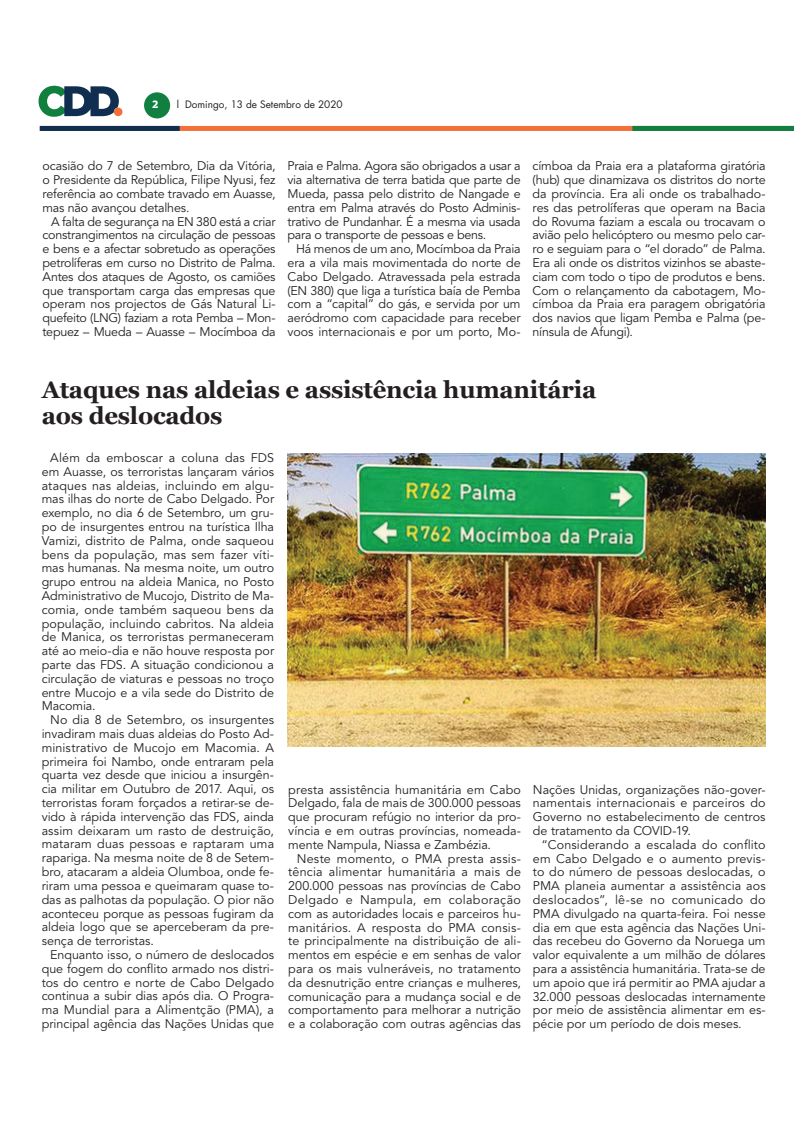
<style>
.page{position:relative;width:794px;height:1134px;background:#fff}
.page>*{position:absolute;margin:0;border:0;box-sizing:border-box;transform-origin:0 0}
.t1{font:700 24px/26px "Georgia";letter-spacing:-.01em;color:#231f20}
.t2{font:12.5px/13.8px "Avenir LT Std";letter-spacing:-.005em;color:#231f20;text-align:justify}
.t3{font:10px "Futura LT";color:#231f20}
.t4{font:700 10px "Popular";color:#fff}
</style>
<div class="page">
<div style="left:42px;top:126px;width:752px;height:5px;background:#f37138"></div>
<div style="left:632px;top:126px;width:162px;height:5px;background:#107f40"></div>
<div style="left:40px;top:126px;width:140px;height:5px;background:#102e4f"></div>
<div style="left:144px;top:92px;width:26px;height:26px;background:#107f40;border-radius:50%"></div>
<svg style="left:39px;top:86px;width:83px;height:31px"></svg>
<img style="left:288px;top:454px;width:477px;height:292px">
<p class="t4" style="left:153px;top:98px;width:7px">2</p>
<p class="t3" style="left:177px;top:98px;width:167px">l Domingo, 13 de Setembro de 2020</p>
<p class="t2" style="left:43px;top:159px;width:234px">ocasião do 7 de Setembro, Dia da Vitória, o Presidente da República, Filipe Nyusi, fez referência ao combate travado em Auasse, mas não avançou detalhes.</p>
<p class="t2" style="left:43px;top:215px;width:234px;text-indent:8px">A falta de segurança na EN 380 está a criar constrangimentos na circulação de pessoas e bens e a afectar sobretudo as operações petrolíferas em curso no Distrito de Palma.<br>Antes dos ataques de Agosto, os camiões que transportam carga das empresas que operam nos projectos de Gás Natural Li&shy;quefeito (LNG) faziam a rota Pemba – Mon&shy;tepuez – Mueda – Auasse – Mocímboa da</p>
<p class="t2" style="left:287px;top:159px;width:234px">Praia e Palma. Agora são obrigados a usar a via alternativa de terra batida que parte de Mueda, passa pelo distrito de Nangade e entra em Palma através do Posto Adminis&shy;trativo de Pundanhar. É a mesma via usada para o transporte de pessoas e bens.</p>
<p class="t2" style="left:287px;top:242px;width:234px;text-indent:8px">Há menos de um ano, Mocímboa da Praia era a vila mais movimentada do norte de Cabo Delgado. Atravessada pela estrada (EN 380) que liga a turística baía de Pemba com a “capital” do gás, e servida por um aeródromo com capacidade para receber voos internacionais e por um porto, Mo-</p>
<p class="t2" style="left:532px;top:159px;width:234px">címboa da Praia era a plataforma giratória (hub) que dinamizava os distritos do norte da província. Era ali onde os trabalhado&shy;res das petrolíferas que operam na Bacia do Rovuma faziam a escala ou trocavam o avião pelo helicóptero ou mesmo pelo car&shy;ro e seguiam para o “el dorado” de Palma.<br>Era ali onde os distritos vizinhos se abaste&shy;ciam com todo o tipo de produtos e bens.<br>Com o relançamento da cabotagem, Mo&shy;címboa da Praia era paragem obrigatória dos navios que ligam Pemba e Palma (pe&shy;nínsula de Afungi).</p>
<h1 class="t1" style="left:42px;top:377px;width:556px">Ataques nas aldeias e assistência humanitária aos deslocados</h1>
<p class="t2" style="left:42px;top:451px;width:234px;text-indent:9px">Além da emboscar a coluna das FDS em Auasse, os terroristas lançaram vários ataques nas aldeias, incluindo em algu&shy;mas ilhas do norte de Cabo Delgado. Por exemplo, no dia 6 de Setembro, um gru&shy;po de insurgentes entrou na turística Ilha Vamizi, distrito de Palma, onde saqueou bens da população, mas sem fazer víti&shy;mas humanas. Na mesma noite, um outro grupo entrou na aldeia Manica, no Posto Administrativo de Mucojo, Distrito de Ma&shy;comia, onde também saqueou bens da população, incluindo cabritos. Na aldeia de Manica, os terroristas permaneceram até ao meio-dia e não houve resposta por parte das FDS. A situação condicionou a circulação de viaturas e pessoas no troço entre Mucojo e a vila sede do Distrito de Macomia.</p>
<p class="t2" style="left:42px;top:713px;width:234px;text-indent:8px">No dia 8 de Setembro, os insurgentes invadiram mais duas aldeias do Posto Ad&shy;ministrativo de Mucojo em Macomia. A primeira foi Nambo, onde entraram pela quarta vez desde que iniciou a insurgên&shy;cia militar em Outubro de 2017. Aqui, os terroristas foram forçados a retirar-se de&shy;vido à rápida intervenção das FDS, ainda assim deixaram um rasto de destruição, mataram duas pessoas e raptaram uma rapariga. Na mesma noite de 8 de Setem&shy;bro, atacaram a aldeia Olumboa, onde fe&shy;riram uma pessoa e queimaram quase to&shy;das as palhotas da população. O pior não aconteceu porque as pessoas fugiram da aldeia logo que se aperceberam da pre&shy;sença de terroristas.</p>
<p class="t2" style="left:42px;top:948px;width:234px;text-indent:8px">Enquanto isso, o número de deslocados que fogem do conflito armado nos distri&shy;tos do centro e norte de Cabo Delgado continua a subir dias após dia. O Progra&shy;ma Mundial para a Alimentção (PMA), a principal agência das Nações Unidas que</p>
<p class="t2" style="left:288px;top:783px;width:234px">presta assistência humanitária em Cabo Delgado, fala de mais de 300.000 pessoas que procuram refúgio no interior da pro&shy;víncia e em outras províncias, nomeada&shy;mente Nampula, Niassa e Zambézia.</p>
<p class="t2" style="left:288px;top:852px;width:234px;text-indent:9px">Neste momento, o PMA presta assis&shy;tência alimentar humanitária a mais de 200.000 pessoas nas províncias de Cabo Delgado e Nampula, em colaboração com as autoridades locais e parceiros hu&shy;manitários. A resposta do PMA consis&shy;te principalmente na distribuição de ali&shy;mentos em espécie e em senhas de valor para os mais vulneráveis, no tratamento da desnutrição entre crianças e mulheres, comunicação para a mudança social e de comportamento para melhorar a nutrição e a colaboração com outras agências das</p>
<p class="t2" style="left:533px;top:783px;width:234px">Nações Unidas, organizações não-gover&shy;namentais internacionais e parceiros do Governo no estabelecimento de centros de tratamento da COVID-19.</p>
<p class="t2" style="left:533px;top:838px;width:234px;text-indent:8px">“Considerando a escalada do conflito em Cabo Delgado e o aumento previs&shy;to do número de pessoas deslocadas, o PMA planeia aumentar a assistência aos deslocados”, lê-se no comunicado do PMA divulgado na quarta-feira. Foi nesse dia em que esta agência das Nações Uni&shy;das recebeu do Governo da Noruega um valor equivalente a um milhão de dólares para a assistência humanitária. Trata-se de um apoio que irá permitir ao PMA ajudar a 32.000 pessoas deslocadas internamente por meio de assistência alimentar em es&shy;pécie por um período de dois meses.</p>
</div>
